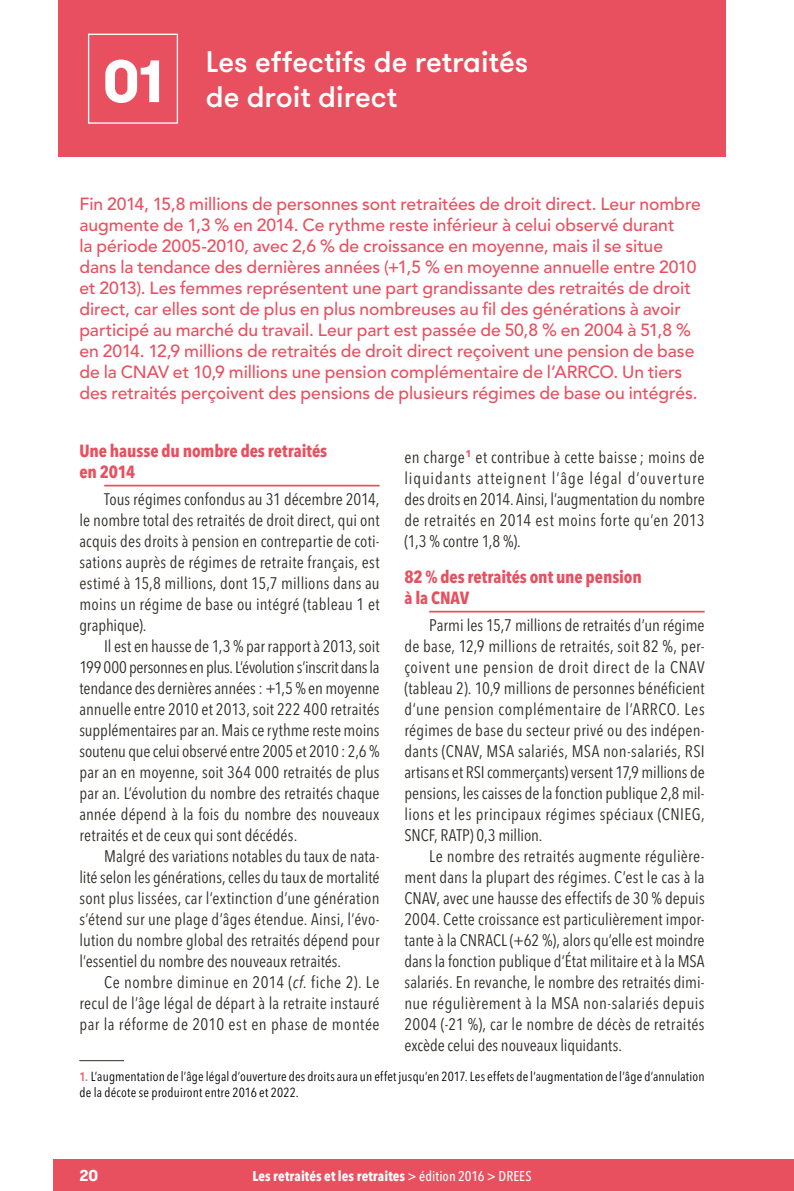
<style>
.page{position:relative;width:794px;height:1191px;background:#fff}
.page>*{position:absolute;margin:0;border:0;box-sizing:border-box;transform-origin:0 0}
.Fiche_num{font:700 59.5px "GT Walsheim";color:#fff}
.Titre_1{font:500 29.75px "GT Walsheim";letter-spacing:-.005em;color:#fff}
.Chapo{font:500 17.5px/21px "Avenir";color:#e9505f}
.Titre2{font:700 condensed 17.5px/21px "Avenir Next LT Pro";letter-spacing:-.005em;color:#e9505f}
.Texte{font:condensed 16.62px/21px "Avenir Next LT Pro";letter-spacing:.01em;color:#302c28;text-align:justify}
.t1{font:700 15.75px "GT Walsheim";color:#fff}
.t2{font:700 condensed 14px "Avenir Next LT Pro";letter-spacing:.01em;color:#fff}
.t3{font:condensed 13.12px/15.8px "Avenir Next LT Pro";letter-spacing:.015em;color:#000}
.s1{font-style:italic}
.s2{font-weight:600;font-size:12.25px;color:#eb616a}
.s3{font-weight:500}
</style>
<div class="page">
<div style="left:54px;top:1159px;width:740px;height:32px;background:#e9505f"></div>
<div style="left:58px;top:0;width:668px;height:156px;background:#e9505f"></div>
<div style="left:88px;top:34px;width:90px;height:90px;border:1px solid #fff"></div>
<hr style="left:104px;top:485px;width:275px;height:1px;background:#e9505f">
<hr style="left:429px;top:611px;width:275px;height:1px;background:#e9505f">
<hr style="left:79px;top:1060px;width:45px;height:1px;background:#302c28">
<p class="Fiche_num" style="left:103px;top:42px;width:62px">01</p>
<p class="Titre_1" style="left:206px;top:42px;width:324px">Les effectifs de retraités</p>
<p class="Titre_1" style="left:206px;top:77px;width:193px">de droit direct</p>
<p class="Chapo" style="left:79px;top:194px;width:623px">Fin 2014, 15,8 millions de personnes sont retraitées de droit direct. Leur nombre augmente de 1,3 % en 2014. Ce rythme reste inférieur à celui observé durant<br>la période 2005-2010, avec 2,6 % de croissance en moyenne, mais il se situe dans la tendance des dernières années (+1,5 % en moyenne annuelle entre 2010 et 2013). Les femmes représentent une part grandissante des retraités de droit direct, car elles sont de plus en plus nombreuses au fil des générations à avoir participé au marché du travail. Leur part est passée de 50,8 % en 2004 à 51,8 % en 2014. 12,9 millions de retraités de droit direct reçoivent une pension de base de la CNAV et 10,9 millions une pension complémentaire de l’ARRCO. Un tiers des retraités perçoivent des pensions de plusieurs régimes de base ou intégrés.</p>
<p class="Titre2" style="left:79px;top:440px;width:249px">Une hausse du nombre des retraités en 2014</p>
<p class="Texte" style="left:79px;top:488px;width:302px;text-indent:25px">Tous régimes confondus au 31 décembre 2014, le nombre total des retraités de droit direct, qui ont acquis des droits à pension en contrepartie de coti&shy;sations auprès de régimes de retraite français, est estimé à 15,8 millions, dont 15,7 millions dans au moins un régime de base ou intégré (tableau 1 et graphique).</p>
<p class="Texte" style="left:79px;top:635px;width:302px;text-indent:25px">Il est en hausse de 1,3 % par rapport à 2013, soit 199 000 personnes en plus. L’évolution s’inscrit dans la tendance des dernières années : +1,5 % en moyenne annuelle entre 2010 et 2013, soit 222 400 retraités supplémentaires par an. Mais ce rythme reste moins soutenu que celui observé entre 2005 et 2010 : 2,6 % par an en moyenne, soit 364 000 retraités de plus par an. L’évolution du nombre des retraités chaque année dépend à la fois du nombre des nouveaux retraités et de ceux qui sont décédés.</p>
<p class="Texte" style="left:79px;top:845px;width:302px;text-indent:25px">Malgré des variations notables du taux de nata&shy;lité selon les générations, celles du taux de mortalité sont plus lissées, car l’extinction d’une génération s’étend sur une plage d’âges étendue. Ainsi, l’évo&shy;lution du nombre global des retraités dépend pour l’essentiel du nombre des nouveaux retraités.</p>
<p class="Texte" style="left:79px;top:971px;width:302px;text-indent:25px">Ce nombre diminue en 2014 (<span class="s1">cf.</span> fiche 2). Le recul de l’âge légal de départ à la retraite instauré par la réforme de 2010 est en phase de montée</p>
<p class="Texte" style="left:404px;top:446px;width:302px">en charge<sup>1</sup> et contribue à cette baisse ; moins de liquidants atteignent l’âge légal d’ouverture des droits en 2014. Ainsi, l’augmentation du nombre de retraités en 2014 est moins forte qu’en 2013 (1,3 % contre 1,8 %).</p>
<p class="Titre2" style="left:404px;top:566px;width:239px">82 % des retraités ont une pension à la CNAV</p>
<p class="Texte" style="left:404px;top:614px;width:302px;text-indent:25px">Parmi les 15,7 millions de retraités d’un régime de base, 12,9 millions de retraités, soit 82 %, per&shy;çoivent une pension de droit direct de la CNAV (tableau 2). 10,9 millions de personnes bénéficient d’une pension complémentaire de l’ARRCO. Les régimes de base du secteur privé ou des indépen&shy;dants (CNAV, MSA salariés, MSA non-salariés, RSI artisans et RSI commerçants) versent 17,9 millions de pensions, les caisses de la fonction publique 2,8 mil&shy;lions et les principaux régimes spéciaux (CNIEG, SNCF, RATP) 0,3 million.</p>
<p class="Texte" style="left:404px;top:845px;width:302px;text-indent:25px">Le nombre des retraités augmente régulière&shy;ment dans la plupart des régimes. C’est le cas à la CNAV, avec une hausse des effectifs de 30 % depuis 2004. Cette croissance est particulièrement impor&shy;tante à la CNRACL (+62 %), alors qu’elle est moindre dans la fonction publique d’État militaire et à la MSA salariés. En revanche, le nombre des retraités dimi&shy;nue régulièrement à la MSA non-salariés depuis 2004 (-21 %), car le nombre de décès de retraités excède celui des nouveaux liquidants.</p>
<p class="t3" style="left:79px;top:1068px;width:627px"><span class="s2">1.</span> L’augmentation de l’âge légal d’ouverture des droits aura un effet jusqu’en 2017. Les effets de l’augmentation de l’âge d’annulation de la décote se produiront entre 2016 et 2022.</p>
<p class="t1" style="left:79px;top:1165px;width:20px">20</p>
<p class="t2" style="left:252px;top:1167px;width:281px">Les retraités et les retraites <span class="s3">&gt; édition 2016 &gt; DREES</span></p>
</div>
